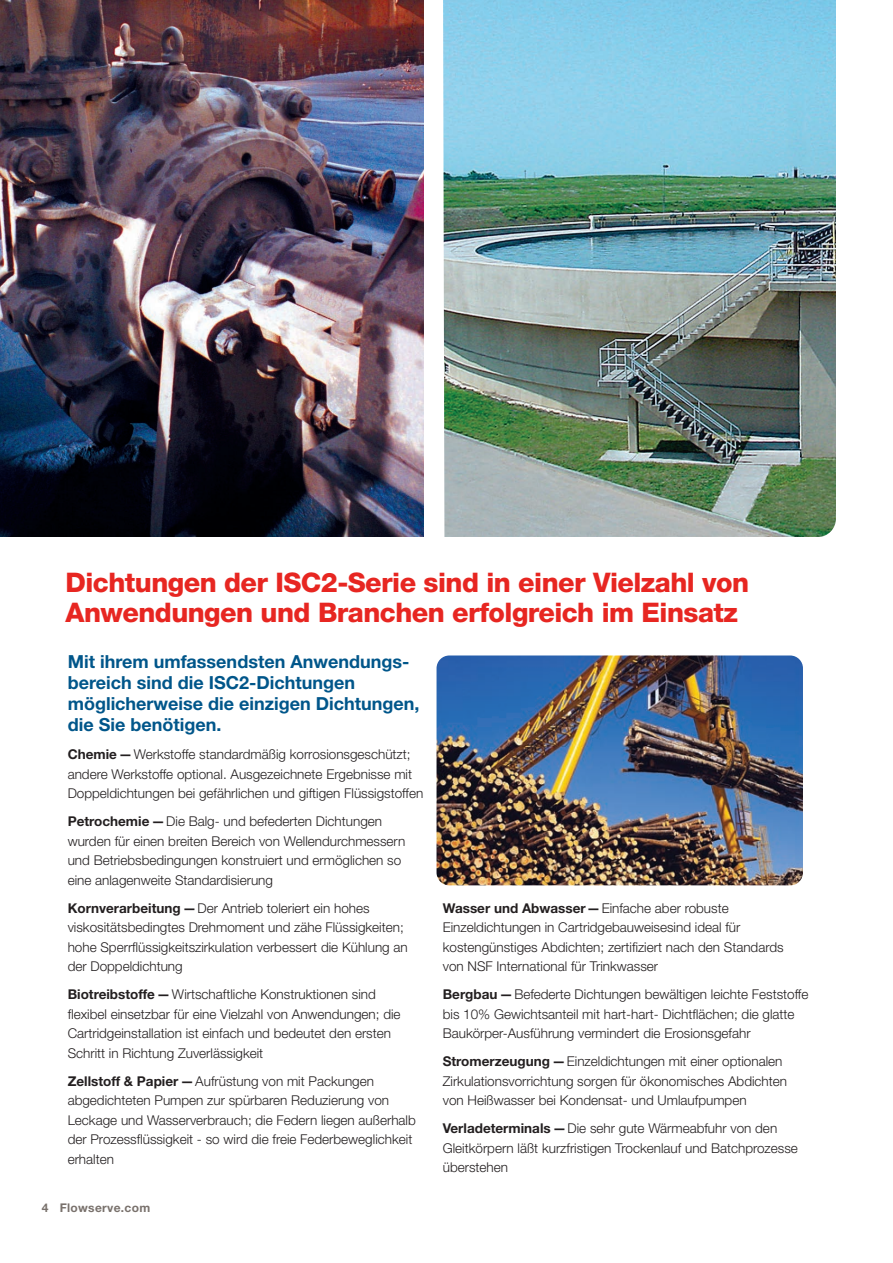
<style>
.page{position:relative;width:893px;height:1263px;background:#fff}
.page>*{position:absolute;margin:0;border:0;box-sizing:border-box;transform-origin:0 0}
.Headline_Level_1__re{font:800 27px/30px "Helvetica Neue LT Std";letter-spacing:-.02em;color:#e72621}
.Subhead_Level_1__blu{font:700 18px/21px "Helvetica Neue LT Std";color:#00568a}
.Body_copy{font:300 13.5px/19.5px "Helvetica Neue LT Std";color:#231f20}
.t1{font:700 12px "Helvetica Neue LT Std";letter-spacing:.025em;color:#79716c}
.s1{font-weight:700}
</style>
<div class="page">
<img style="left:443px;top:0;width:393px;height:537px">
<img style="left:0;top:0;width:423px;height:537px">
<img style="left:436px;top:655px;width:367px;height:230px">
<p class="Headline_Level_1__re" style="left:66px;top:567px;width:685px">Dichtungen der ISC2-Serie sind in einer Vielzahl von<br>Anwendungen und Branchen erfolgreich im Einsatz</p>
<p class="Subhead_Level_1__blu" style="left:68px;top:651px;width:353px">Mit ihrem umfassendsten Anwendungs&shy;bereich sind die ISC2-Dichtungen möglicherweise die einzigen Dichtungen, die Sie benötigen.</p>
<p class="Body_copy" style="left:68px;top:744px;width:357px"><span class="s1">Chemie —</span> Werkstoffe standardmäßig korrosionsgeschützt; andere Werkstoffe optional. Ausgezeichnete Ergebnisse mit<br>Doppeldichtungen bei gefährlichen und giftigen Flüssigstoffen</p>
<p class="Body_copy" style="left:68px;top:811px;width:339px"><span class="s1">Petrochemie —</span> Die Balg- und befederten Dichtungen wurden für einen breiten Bereich von Wellendurchmessern und Betriebsbedingungen konstruiert und ermöglichen so eine anlagenweite Standardisierung</p>
<p class="Body_copy" style="left:68px;top:898px;width:342px"><span class="s1">Kornverarbeitung —</span> Der Antrieb toleriert ein hohes viskositätsbedingtes Drehmoment und zähe Flüssigkeiten; hohe Sperrflüssigkeitszirkulation verbessert die Kühlung an der Doppeldichtung</p>
<p class="Body_copy" style="left:68px;top:984px;width:334px"><span class="s1">Biotreibstoffe —</span> Wirtschaftliche Konstruktionen sind flexibel einsetzbar für eine Vielzahl von Anwendungen; die Cartridgeinstallation ist einfach und bedeutet den ersten Schritt in Richtung Zuverlässigkeit</p>
<p class="Body_copy" style="left:68px;top:1071px;width:350px"><span class="s1">Zellstoff &amp; Papier —</span> Aufrüstung von mit Packungen abgedichteten Pumpen zur spürbaren Reduzierung von Leckage und Wasserverbrauch; die Federn liegen außerhalb der Prozessflüssigkeit - so wird die freie Federbeweglichkeit erhalten</p>
<p class="t1" style="left:42px;top:1201px;width:110px">4 Flowserve.com</p>
<p class="Body_copy" style="left:443px;top:898px;width:342px"><span class="s1">Wasser und Abwasser —</span> Einfache aber robuste Einzeldichtungen in Cartridgebauweisesind ideal für kostengünstiges Abdichten; zertifiziert nach den Standards von NSF International für Trinkwasser</p>
<p class="Body_copy" style="left:443px;top:984px;width:367px"><span class="s1">Bergbau —</span> Befederte Dichtungen bewältigen leichte Feststoffe bis 10% Gewichtsanteil mit hart-hart- Dichtflächen; die glatte<br>Baukörper-Ausführung vermindert die Erosionsgefahr</p>
<p class="Body_copy" style="left:443px;top:1051px;width:346px"><span class="s1">Stromerzeugung —</span> Einzeldichtungen mit einer optionalen<br>Zirkulationsvorrichtung sorgen für ökonomisches Abdichten von Heißwasser bei Kondensat- und Umlaufpumpen</p>
<p class="Body_copy" style="left:443px;top:1118px;width:357px"><span class="s1">Verladeterminals —</span> Die sehr gute Wärmeabfuhr von den<br>Gleitkörpern läßt kurzfristigen Trockenlauf und Batchprozesse überstehen</p>
</div>
